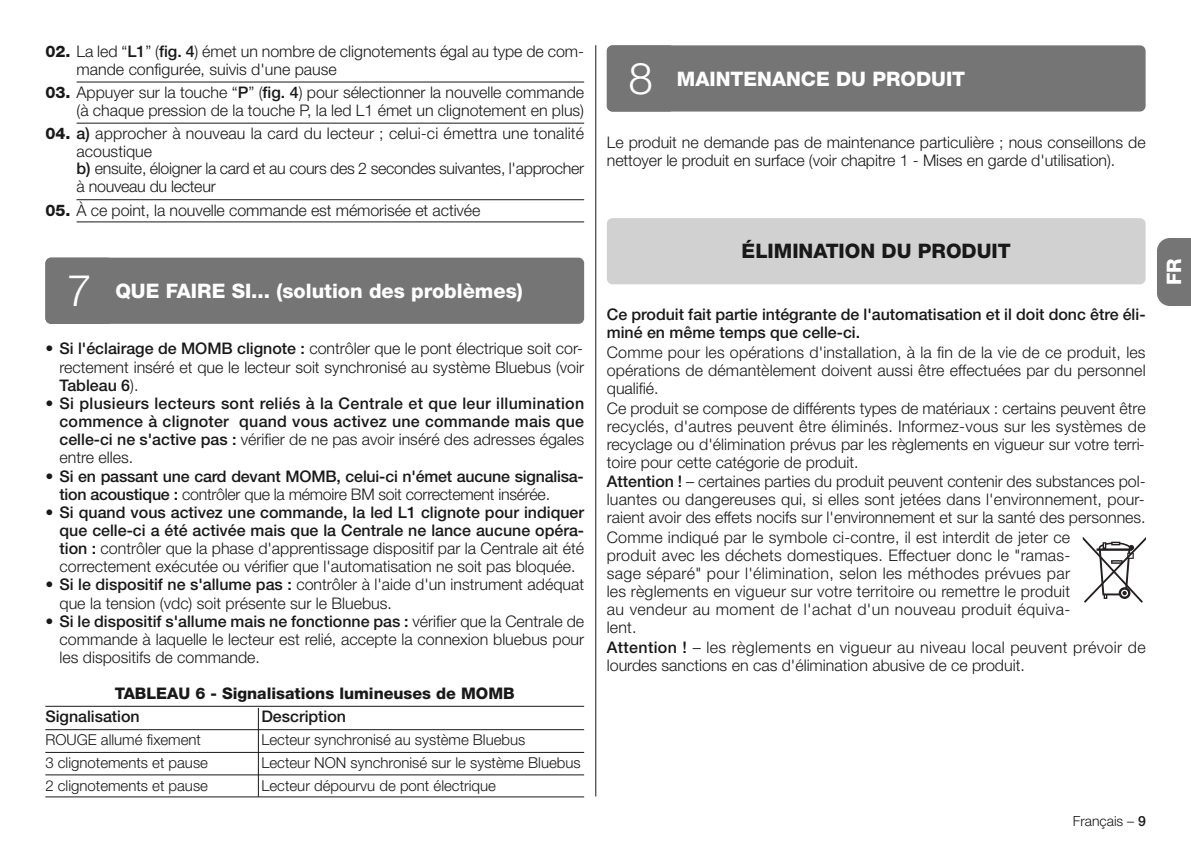
<style>
.page{position:relative;width:1191px;height:842px;background:#fff}
.page>*{position:absolute;margin:0;border:0;box-sizing:border-box;transform-origin:0 0}
.t1{font:800 20px "Helvetica Neue";color:#fff}
.t2{font:800 20px "Helvetica Neue";color:#191919}
.t3{font:300 16px/18px "Helvetica Neue";color:#191919;text-align:justify}
.t4{font:500 16px/18.2px "Helvetica Neue";color:#191919}
.t5{font:800 16px "Helvetica Neue";color:#191919}
.t6{font:300 15px "Helvetica Neue";color:#191919}
.t7{font:300 14px "Helvetica Neue";color:#191919}
.s1{font-weight:800}
.s2{font-weight:500}
.s3{font-weight:300;font-size:44px}
.s4{font-weight:300}
</style>
<div class="page">
<hr style="left:595px;top:45px;width:1px;height:751px;background:#191919">
<div style="left:1157px;top:238px;width:34px;height:68px;background:#757575"></div>
<hr style="left:77px;top:82px;width:507px;height:1px;background:#191919">
<hr style="left:77px;top:123px;width:507px;height:1px;background:#191919">
<hr style="left:77px;top:199px;width:507px;height:1px;background:#191919">
<hr style="left:77px;top:222px;width:507px;height:1px;background:#191919">
<div style="left:607px;top:45px;width:538px;height:67px;background:#757575;border-radius:6px"></div>
<hr style="left:45px;top:706px;width:539px;height:1px;background:#191919">
<hr style="left:45px;top:729px;width:539px;height:1px;background:#191919">
<hr style="left:45px;top:752px;width:539px;height:1px;background:#191919">
<hr style="left:45px;top:774px;width:539px;height:1px;background:#191919">
<hr style="left:45px;top:796px;width:539px;height:1px;background:#191919">
<div style="left:45px;top:258px;width:539px;height:66px;background:#757575;border-radius:6px"></div>
<div style="left:607px;top:218px;width:538px;height:66px;background:#d1d1d1;border-radius:6px"></div>
<svg style="left:1082px;top:537px;width:63px;height:66px"></svg>
<hr style="left:258px;top:708px;width:1px;height:89px;background:#191919">
<p class="t3" style="left:77px;top:44px;width:509px;text-indent:-31px"><span class="s1">02.</span> La led “<span class="s2">L1</span>” (<span class="s2">fig. 4</span>) émet un nombre de clignotements égal au type de com&shy;mande configurée, suivis d'une pause</p>
<p class="t3" style="left:45px;top:85px;width:540px;text-align:right"><span class="s1">03.</span> Appuyer sur la touche “<span class="s2">P</span>” (<span class="s2">fig. 4</span>) pour sélectionner la nouvelle commande (à chaque pression de la touche P, la led L1 émet un clignotement en plus)</p>
<p class="t3" style="left:77px;top:126px;width:509px;text-align:left;text-indent:-31px"><span class="s1">04.</span> <span class="s2">a)</span> approcher à nouveau la card du lecteur ; celui-ci émettra une tonalité acoustique<br><span class="s2">b)</span> ensuite, éloigner la card et au cours des 2 secondes suivantes, l'approcher à nouveau du lecteur</p>
<p class="t3" style="left:45px;top:202px;width:436px"><span class="s1">05.</span> À ce point, la nouvelle commande est mémorisée et activée</p>
<p class="t1" style="left:67px;top:284px;width:457px"><span class="s3">7</span> QUE FAIRE SI... (solution des problèmes)</p>
<p class="t3" style="left:60px;top:341px;width:526px;text-indent:-14px">• <span class="s2">Si l'éclairage de MOMB clignote :</span> contrôler que le pont électrique soit cor&shy;rectement inséré et que le lecteur soit synchronisé au système Bluebus (voir <span class="s2">Tableau 6</span>).</p>
<p class="t4" style="left:60px;top:396px;width:526px;text-align:justify;text-indent:-14px"><span class="s4">•</span> Si plusieurs lecteurs sont reliés à la Centrale et que leur illumination commence à clignoter quand vous activez une commande mais que celle-ci ne s'active pas : <span class="s4">vérifier de ne pas avoir inséré des adresses égales entre elles.</span></p>
<p class="t4" style="left:60px;top:468px;width:526px;text-indent:-14px"><span class="s4">•</span> Si en passant une card devant MOMB, celui-ci n'émet aucune signalisa&shy;tion acoustique : <span class="s4">contrôler que la mémoire BM soit correctement insérée.</span></p>
<p class="t3" style="left:60px;top:504px;width:526px;text-indent:-14px">• <span class="s2">Si quand vous activez une commande, la led L1 clignote pour indiquer que celle-ci a été activée mais que la Centrale ne lance aucune opéra&shy;tion :</span> contrôler que la phase d'apprentissage dispositif par la Centrale ait été correctement exécutée ou vérifier que l'automatisation ne soit pas bloquée.</p>
<p class="t3" style="left:60px;top:577px;width:526px;text-indent:-14px">• <span class="s2">Si le dispositif ne s'allume pas :</span> contrôler à l'aide d'un instrument adéquat que la tension (vdc) soit présente sur le Bluebus.</p>
<p class="t3" style="left:60px;top:613px;width:526px;text-indent:-14px">• <span class="s2">Si le dispositif s'allume mais ne fonctionne pas :</span> vérifier que la Centrale de commande à laquelle le lecteur est relié, accepte la connexion bluebus pour les dispositifs de commande.</p>
<p class="t5" style="left:115px;top:687px;width:401px">TABLEAU 6 - Signalisations lumineuses de MOMB</p>
<p class="t4" style="left:45px;top:709px;width:96px">Signalisation</p>
<p class="t4" style="left:261px;top:709px;width:86px">Description</p>
<p class="t6" style="left:45px;top:734px;width:157px">ROUGE allumé fixement</p>
<p class="t6" style="left:261px;top:734px;width:265px">Lecteur synchronisé au système Bluebus</p>
<p class="t6" style="left:45px;top:757px;width:164px">3 clignotements et pause</p>
<p class="t6" style="left:261px;top:757px;width:321px">Lecteur NON synchronisé sur le système Bluebus</p>
<p class="t6" style="left:45px;top:780px;width:164px">2 clignotements et pause</p>
<p class="t6" style="left:261px;top:780px;width:236px">Lecteur dépourvu de pont électrique</p>
<p class="t1" style="left:628px;top:71px;width:338px"><span class="s3">8</span> MAINTENANCE DU PRODUIT</p>
<p class="t3" style="left:607px;top:135px;width:540px">Le produit ne demande pas de maintenance particulière ; nous conseillons de nettoyer le produit en surface (voir chapitre 1 - Mises en garde d'utilisation).</p>
<p class="t2" style="left:741px;top:244px;width:271px">ÉLIMINATION DU PRODUIT</p>
<p class="t4" style="left:607px;top:307px;width:540px">Ce produit fait partie intégrante de l'automatisation et il doit donc être éli&shy;miné en même temps que celle-ci.</p>
<p class="t3" style="left:607px;top:345px;width:540px">Comme pour les opérations d'installation, à la fin de la vie de ce produit, les opérations de démantèlement doivent aussi être effectuées par du personnel qualifié.</p>
<p class="t3" style="left:607px;top:400px;width:540px">Ce produit se compose de différents types de matériaux : certains peuvent être recyclés, d'autres peuvent être éliminés. Informez-vous sur les systèmes de recyclage ou d'élimination prévus par les règlements en vigueur sur votre terri&shy;toire pour cette catégorie de produit.</p>
<p class="t3" style="left:607px;top:474px;width:540px"><span class="s2">Attention !</span> – certaines parties du produit peuvent contenir des substances pol&shy;luantes ou dangereuses qui, si elles sont jetées dans l'environnement, pour&shy;raient avoir des effets nocifs sur l'environnement et sur la santé des personnes.</p>
<p class="t3" style="left:607px;top:530px;width:465px">Comme indiqué par le symbole ci-contre, il est interdit de jeter ce produit avec les déchets domestiques. Effectuer donc le "ramas&shy;sage séparé" pour l'élimination, selon les méthodes prévues par les règlements en vigueur sur votre territoire ou remettre le produit au vendeur au moment de l'achat d'un nouveau produit équiva&shy;lent.</p>
<p class="t3" style="left:607px;top:640px;width:540px"><span class="s2">Attention !</span> – les règlements en vigueur au niveau local peuvent prévoir de lourdes sanctions en cas d'élimination abusive de ce produit.</p>
<p class="t1" style="left:1167px;top:285px;width:28px;rotate:-90deg">FR</p>
<p class="t7" style="left:1072px;top:816px;width:75px">Français – <span class="s2">9</span></p>
</div>
